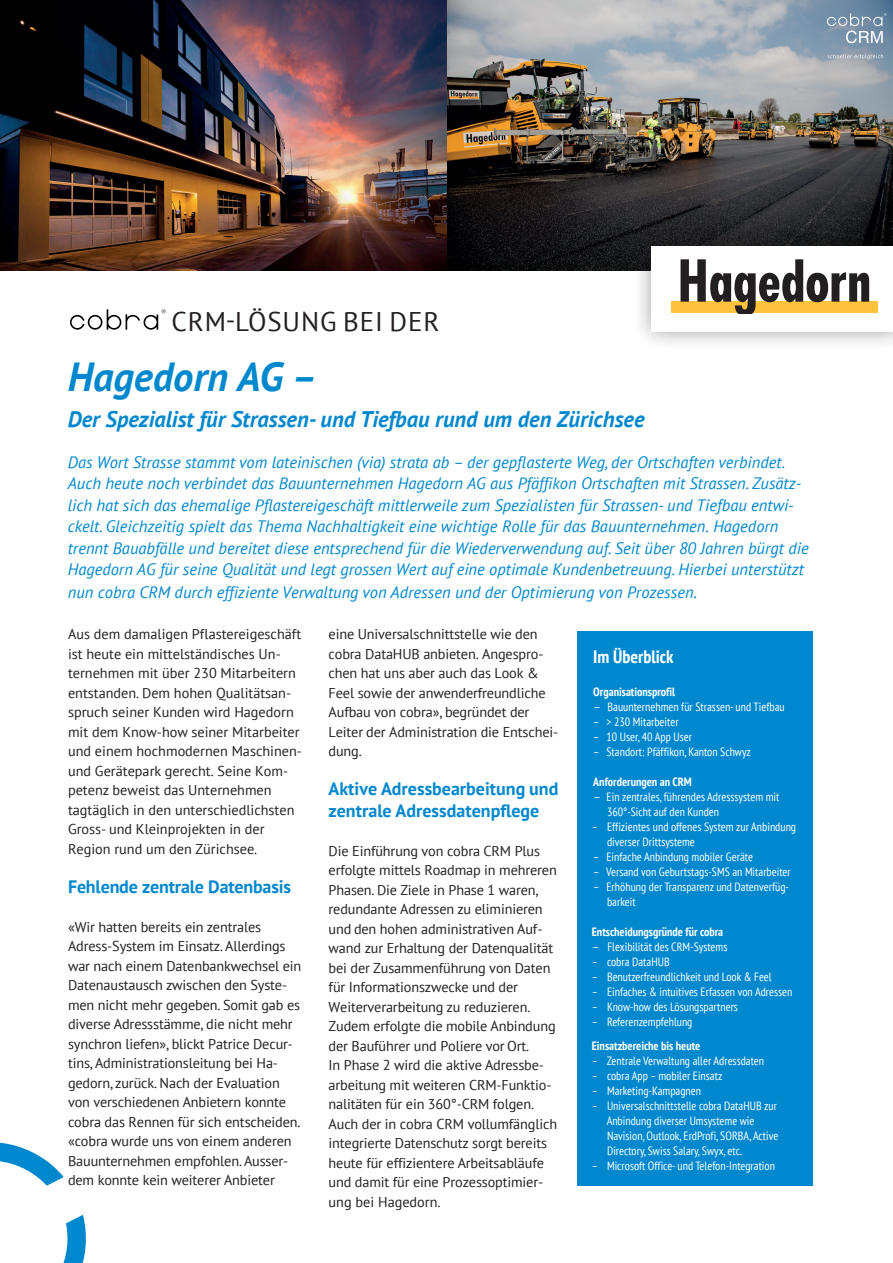
<style>
.page{position:relative;width:893px;height:1263px;background:#fff}
.page>*{position:absolute;margin:0;border:0;box-sizing:border-box;transform-origin:0 0}
.t1{font:italic 700 40.5px "PT Sans";color:#0088ce}
.t2{font:27px "PT Sans";letter-spacing:.03em;color:#231f20}
.t3{font:italic 700 22.5px "PT Sans";color:#0088ce}
.t4{font:700 18px/21.6px "PT Sans";color:#0088ce}
.t5{font:700 condensed 18px "PT Sans";color:#fff}
.t6{font:italic 16.5px/21.8px "PT Sans";color:#0088ce}
.t7{font:14.25px/19.5px "PT Sans";letter-spacing:-.01em;color:#231f20}
.t8{font:condensed 12px/15px "PT Sans";color:#fff}
.t9{font:700 condensed 12px "PT Sans";color:#fff}
.s1{font-size:18px}
.s2{font-stretch:normal}
</style>
<div class="page">
<svg style="left:0;top:1142px;width:86px;height:121px"></svg>
<div style="left:577px;top:631px;width:235px;height:555px;background:#0088ce"></div>
<svg style="left:70px;top:309px;width:96px;height:21px"></svg>
<img style="left:0;top:0;width:893px;height:271px">
<div style="left:632px;top:227px;width:261px;height:124px;background:#231f20;opacity:.43"></div>
<div style="left:652px;top:247px;width:241px;height:85px;background:#fff"></div>
<div style="left:671px;top:302px;width:206px;height:11px;background:#fec23c"></div>
<svg style="left:680px;top:259px;width:190px;height:54px"></svg>
<svg style="left:828px;top:54px;width:55px;height:5px"></svg>
<svg style="left:827px;top:13px;width:59px;height:30px;background:#8ba1b5"></svg>
<h2 class="t2" style="left:172px;top:305px;width:269px">CRM-LÖSUNG BEI DER</h2>
<h1 class="t1" style="left:68px;top:351px;width:251px">Hagedorn AG –</h1>
<h3 class="t3" style="left:68px;top:404px;width:578px">Der Spezialist für Strassen- und Tiefbau rund um den Zürichsee</h3>
<p class="t6" style="left:68px;top:451px;width:742px">Das Wort Strasse stammt vom lateinischen (via) strata ab – der gepflasterte Weg, der Ortschaften verbindet.<br>Auch heute noch verbindet das Bauunternehmen Hagedorn AG aus Pfäffikon Ortschaften mit Strassen. Zusätz&shy;lich hat sich das ehemalige Pflastereigeschäft mittlerweile zum Spezialisten für Strassen- und Tiefbau entwi&shy;ckelt. Gleichzeitig spielt das Thema Nachhaltigkeit eine wichtige Rolle für das Bauunternehmen. Hagedorn trennt Bauabfälle und bereitet diese entsprechend für die Wiederverwendung auf. Seit über 80 Jahren bürgt die Hagedorn AG für seine Qualität und legt grossen Wert auf eine optimale Kundenbetreuung. Hierbei unterstützt nun cobra CRM durch effiziente Verwaltung von Adressen und der Optimierung von Prozessen<span class="s1">.</span></p>
<p class="t7" style="left:68px;top:624px;width:235px">Aus dem damaligen Pflastereigeschäft ist heute ein mittelständisches Un&shy;ternehmen mit über 230 Mitarbeitern entstanden. Dem hohen Qualitätsan&shy;spruch seiner Kunden wird Hagedorn mit dem Know-how seiner Mitarbeiter und einem hochmodernen Maschinen&shy;und Gerätepark gerecht. Seine Kom&shy;petenz beweist das Unternehmen tagtäglich in den unterschiedlichsten Gross- und Kleinprojekten in der Region rund um den Zürichsee.</p>
<p class="t4" style="left:68px;top:875px;width:225px">Fehlende zentrale Datenbasis</p>
<p class="t7" style="left:68px;top:916px;width:235px">«Wir hatten bereits ein zentrales Adress-System im Einsatz.Allerdings war nach einem Datenbankwechsel ein Datenaustausch zwischen den Syste&shy;men nicht mehr gegeben. Somit gab es diverse Adressstämme, die nicht mehr synchron liefen», blickt Patrice Decur&shy;tins,Administrationsleitung bei Ha&shy;gedorn, zurück. Nach der Evaluation von verschiedenen Anbietern konnte cobra das Rennen für sich entscheiden. «cobra wurde uns von einem anderen Bauunternehmen empfohlen.Ausser&shy;dem konnte kein weiterer Anbieter</p>
<p class="t7" style="left:329px;top:624px;width:231px">eine Universalschnittstelle wie den cobra DataHUB anbieten. Angespro&shy;chen hat uns aber auch das Look &amp;<br>Feel sowie der anwenderfreundliche<br>Aufbau von cobra», begründet der<br>Leiter der Administration die Entschei&shy;dung.</p>
<p class="t4" style="left:329px;top:778px;width:231px">Aktive Adressbearbeitung und zentrale Adressdatenpflege</p>
<p class="t7" style="left:329px;top:841px;width:230px">Die Einführung von cobra CRM Plus erfolgte mittels Roadmap in mehreren Phasen. Die Ziele in Phase 1 waren, redundante Adressen zu eliminieren und den hohen administrativen Auf&shy;wand zur Erhaltung der Datenqualität bei der Zusammenführung von Daten für Informationszwecke und der Weiterverarbeitung zu reduzieren.<br>Zudem erfolgte die mobile Anbindung der Bauführer und Poliere vor Ort.<br>In Phase 2 wird die aktive Adressbe&shy;arbeitung mit weiteren CRM-Funktio&shy;nalitäten für ein 360°-CRM folgen.<br>Auch der in cobra CRM vollumfänglich integrierte Datenschutz sorgt bereits heute für effizientere Arbeitsabläufe und damit für eine Prozessoptimier&shy;ung bei Hagedorn.</p>
<p class="t5" style="left:593px;top:645px;width:82px">Im Überblick</p>
<p class="t9" style="left:593px;top:683px;width:83px">Organisationsprofil</p>
<p class="t8" style="left:593px;top:698px;width:193px"><span class="s2">–</span> Bauunternehmen für Strassen- und Tiefbau</p>
<p class="t8" style="left:593px;top:713px;width:87px">– &gt; 230 Mitarbeiter</p>
<p class="t8" style="left:593px;top:728px;width:100px">– 10 User, 40 App User</p>
<p class="t8" style="left:593px;top:743px;width:159px">– Standort: Pfäffikon, Kanton Schwyz</p>
<p class="t9" style="left:593px;top:773px;width:100px">Anforderungen an CRM</p>
<p class="t8" style="left:607px;top:788px;width:174px;text-indent:-14px"><span class="s2">–</span> Ein zentrales, führendes Adresssystem mit<br>360°-Sicht auf den Kunden</p>
<p class="t8" style="left:607px;top:818px;width:191px;text-indent:-15px">– Effizientes und offenes System zur Anbindung diverser Drittsysteme</p>
<p class="t8" style="left:593px;top:848px;width:161px">– Einfache Anbindung mobiler Geräte</p>
<p class="t8" style="left:593px;top:863px;width:199px">– Versand von Geburtstags-SMS an Mitarbeiter</p>
<p class="t8" style="left:607px;top:878px;width:184px;text-indent:-14px">– Erhöhung der Transparenz und Datenverfüg&shy;barkeit</p>
<p class="t9" style="left:592px;top:923px;width:133px">Entscheidungsgründe für cobra</p>
<p class="t8" style="left:592px;top:938px;width:137px"><span class="s2">–</span> Flexibilität des CRM-Systems</p>
<p class="t8" style="left:592px;top:953px;width:79px">– cobra DataHUB</p>
<p class="t8" style="left:592px;top:968px;width:181px">– Benutzerfreundlichkeit und Look &amp; Feel</p>
<p class="t8" style="left:592px;top:983px;width:202px">– Einfaches &amp; intuitives Erfassen von Adressen</p>
<p class="t8" style="left:592px;top:998px;width:148px">– Know-how des Lösungspartners</p>
<p class="t8" style="left:592px;top:1013px;width:102px">– Referenzempfehlung</p>
<p class="t9" style="left:592px;top:1037px;width:110px">Einsatzbereiche bis heute</p>
<p class="t8" style="left:592px;top:1052px;width:174px">– Zentrale Verwaltung aller Adressdaten</p>
<p class="t8" style="left:592px;top:1067px;width:132px">– cobra App – mobiler Einsatz</p>
<p class="t8" style="left:592px;top:1082px;width:111px">– Marketing-Kampagnen</p>
<p class="t8" style="left:607px;top:1097px;width:173px;text-indent:-15px">– Universalschnittstelle cobra DataHUB zur Anbindung diverser Umsysteme wie Navision, Outlook, ErdProfi, SORBA, Active Directory, Swiss Salary, Swyx, etc.</p>
<p class="t8" style="left:592px;top:1157px;width:185px">– Microsoft Office- und Telefon-Integration</p>
</div>
